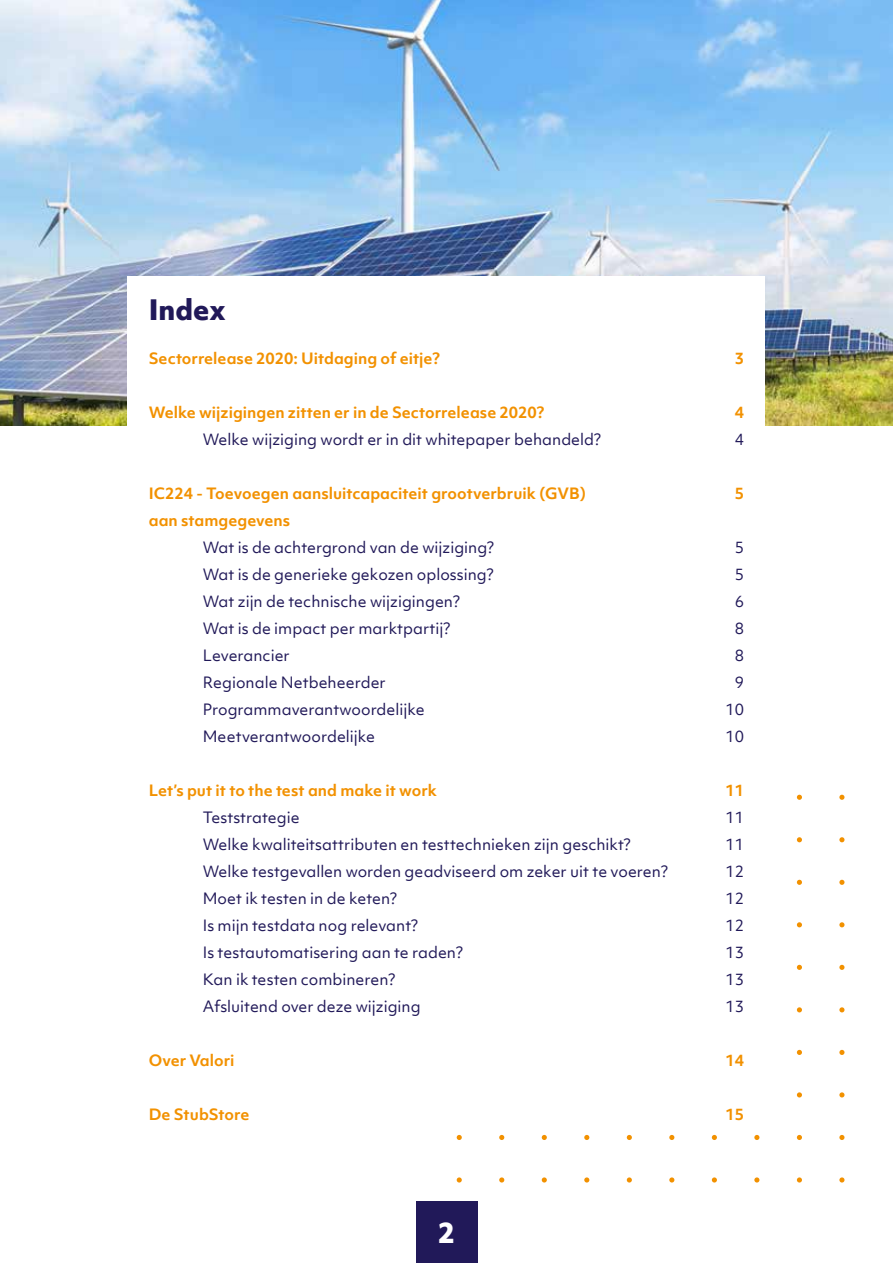
<style>
.page{position:relative;width:893px;height:1263px;background:#fff}
.page>*{position:absolute;margin:0;border:0;box-sizing:border-box;transform-origin:0 0}
.t1{font:800 27px "Objektiv Mk 1";color:#211959}
.t2{font:800 27px "Objektiv Mk 1";color:#fff}
.t3{font:15px "Objektiv Mk 1";color:#211959}
.t4{font:700 15px "Objektiv Mk 1";color:#f29100}
</style>
<div class="page">
<div style="left:416px;top:1201px;width:61px;height:62px;background:#211959"></div>
<img style="left:0;top:0;width:893px;height:425px">
<div style="left:128px;top:276px;width:637px;height:872px;background:#fff"></div>
<svg style="left:797px;top:795px;width:5px;height:5px"></svg>
<svg style="left:839px;top:795px;width:5px;height:5px"></svg>
<svg style="left:797px;top:837px;width:5px;height:5px"></svg>
<svg style="left:839px;top:837px;width:5px;height:5px"></svg>
<svg style="left:797px;top:880px;width:5px;height:5px"></svg>
<svg style="left:839px;top:880px;width:5px;height:5px"></svg>
<svg style="left:797px;top:922px;width:5px;height:5px"></svg>
<svg style="left:839px;top:922px;width:5px;height:5px"></svg>
<svg style="left:797px;top:965px;width:5px;height:5px"></svg>
<svg style="left:839px;top:965px;width:5px;height:5px"></svg>
<svg style="left:797px;top:1007px;width:5px;height:5px"></svg>
<svg style="left:839px;top:1007px;width:5px;height:5px"></svg>
<svg style="left:797px;top:1050px;width:5px;height:5px"></svg>
<svg style="left:839px;top:1050px;width:5px;height:5px"></svg>
<svg style="left:797px;top:1092px;width:5px;height:5px"></svg>
<svg style="left:839px;top:1092px;width:5px;height:5px"></svg>
<svg style="left:457px;top:1135px;width:5px;height:5px"></svg>
<svg style="left:499px;top:1135px;width:5px;height:5px"></svg>
<svg style="left:542px;top:1135px;width:5px;height:5px"></svg>
<svg style="left:584px;top:1135px;width:5px;height:5px"></svg>
<svg style="left:627px;top:1135px;width:5px;height:5px"></svg>
<svg style="left:669px;top:1135px;width:5px;height:5px"></svg>
<svg style="left:712px;top:1135px;width:5px;height:5px"></svg>
<svg style="left:754px;top:1135px;width:5px;height:5px"></svg>
<svg style="left:797px;top:1135px;width:5px;height:5px"></svg>
<svg style="left:839px;top:1135px;width:5px;height:5px"></svg>
<svg style="left:457px;top:1177px;width:5px;height:5px"></svg>
<svg style="left:499px;top:1177px;width:5px;height:5px"></svg>
<svg style="left:542px;top:1177px;width:5px;height:5px"></svg>
<svg style="left:584px;top:1177px;width:5px;height:5px"></svg>
<svg style="left:627px;top:1177px;width:5px;height:5px"></svg>
<svg style="left:669px;top:1177px;width:5px;height:5px"></svg>
<svg style="left:712px;top:1177px;width:5px;height:5px"></svg>
<svg style="left:754px;top:1177px;width:5px;height:5px"></svg>
<svg style="left:797px;top:1177px;width:5px;height:5px"></svg>
<svg style="left:839px;top:1177px;width:5px;height:5px"></svg>
<h1 class="t1" style="left:149px;top:290px;width:79px">Index</h1>
<p class="t4" style="left:149px;top:347px;width:293px">Sectorrelease 2020: Uitdaging of eitje?</p>
<p class="t4" style="left:735px;top:347px;width:11px">3</p>
<p class="t4" style="left:149px;top:401px;width:397px">Welke wijzigingen zitten er in de Sectorrelease 2020?</p>
<p class="t4" style="left:735px;top:401px;width:11px">4</p>
<p class="t3" style="left:203px;top:429px;width:400px">Welke wijziging wordt er in dit whitepaper behandeld?</p>
<p class="t3" style="left:735px;top:429px;width:11px">4</p>
<p class="t4" style="left:149px;top:482px;width:439px">IC224 - Toevoegen aansluitcapaciteit grootverbruik (GVB)</p>
<p class="t4" style="left:735px;top:482px;width:11px">5</p>
<p class="t4" style="left:149px;top:509px;width:143px">aan stamgegevens</p>
<p class="t3" style="left:203px;top:537px;width:293px">Wat is de achtergrond van de wijziging?</p>
<p class="t3" style="left:735px;top:537px;width:11px">5</p>
<p class="t3" style="left:203px;top:564px;width:292px">Wat is de generieke gekozen oplossing?</p>
<p class="t3" style="left:735px;top:564px;width:11px">5</p>
<p class="t3" style="left:203px;top:591px;width:259px">Wat zijn de technische wijzigingen?</p>
<p class="t3" style="left:735px;top:591px;width:11px">6</p>
<p class="t3" style="left:203px;top:618px;width:249px">Wat is de impact per marktpartij?</p>
<p class="t3" style="left:735px;top:618px;width:11px">8</p>
<p class="t3" style="left:203px;top:645px;width:89px">Leverancier</p>
<p class="t3" style="left:735px;top:645px;width:11px">8</p>
<p class="t3" style="left:203px;top:672px;width:185px">Regionale Netbeheerder</p>
<p class="t3" style="left:735px;top:672px;width:11px">9</p>
<p class="t3" style="left:203px;top:699px;width:223px">Programmaverantwoordelijke</p>
<p class="t3" style="left:725px;top:699px;width:20px">10</p>
<p class="t3" style="left:203px;top:726px;width:174px">Meetverantwoordelijke</p>
<p class="t3" style="left:725px;top:726px;width:20px">10</p>
<p class="t4" style="left:149px;top:779px;width:290px">Let’s put it to the test and make it work</p>
<p class="t4" style="left:725px;top:779px;width:20px">11</p>
<p class="t3" style="left:203px;top:807px;width:98px">Teststrategie</p>
<p class="t3" style="left:725px;top:807px;width:20px">11</p>
<p class="t3" style="left:203px;top:834px;width:430px">Welke kwaliteitsattributen en testtechnieken zijn geschikt?</p>
<p class="t3" style="left:725px;top:834px;width:20px">11</p>
<p class="t3" style="left:203px;top:861px;width:467px">Welke testgevallen worden geadviseerd om zeker uit te voeren?</p>
<p class="t3" style="left:725px;top:861px;width:20px">12</p>
<p class="t3" style="left:203px;top:888px;width:196px">Moet ik testen in de keten?</p>
<p class="t3" style="left:725px;top:888px;width:20px">12</p>
<p class="t3" style="left:203px;top:915px;width:217px">Is mijn testdata nog relevant?</p>
<p class="t3" style="left:725px;top:915px;width:20px">12</p>
<p class="t3" style="left:203px;top:942px;width:262px">Is testautomatisering aan te raden?</p>
<p class="t3" style="left:725px;top:942px;width:20px">13</p>
<p class="t3" style="left:203px;top:969px;width:194px">Kan ik testen combineren?</p>
<p class="t3" style="left:725px;top:969px;width:20px">13</p>
<p class="t3" style="left:203px;top:996px;width:219px">Afsluitend over deze wijziging</p>
<p class="t3" style="left:725px;top:996px;width:20px">13</p>
<p class="t4" style="left:149px;top:1049px;width:87px">Over Valori</p>
<p class="t4" style="left:725px;top:1049px;width:20px">14</p>
<p class="t4" style="left:149px;top:1103px;width:102px">De StubStore</p>
<p class="t4" style="left:725px;top:1103px;width:20px">15</p>
<h1 class="t2" style="left:438px;top:1213px;width:19px">2</h1>
</div>
